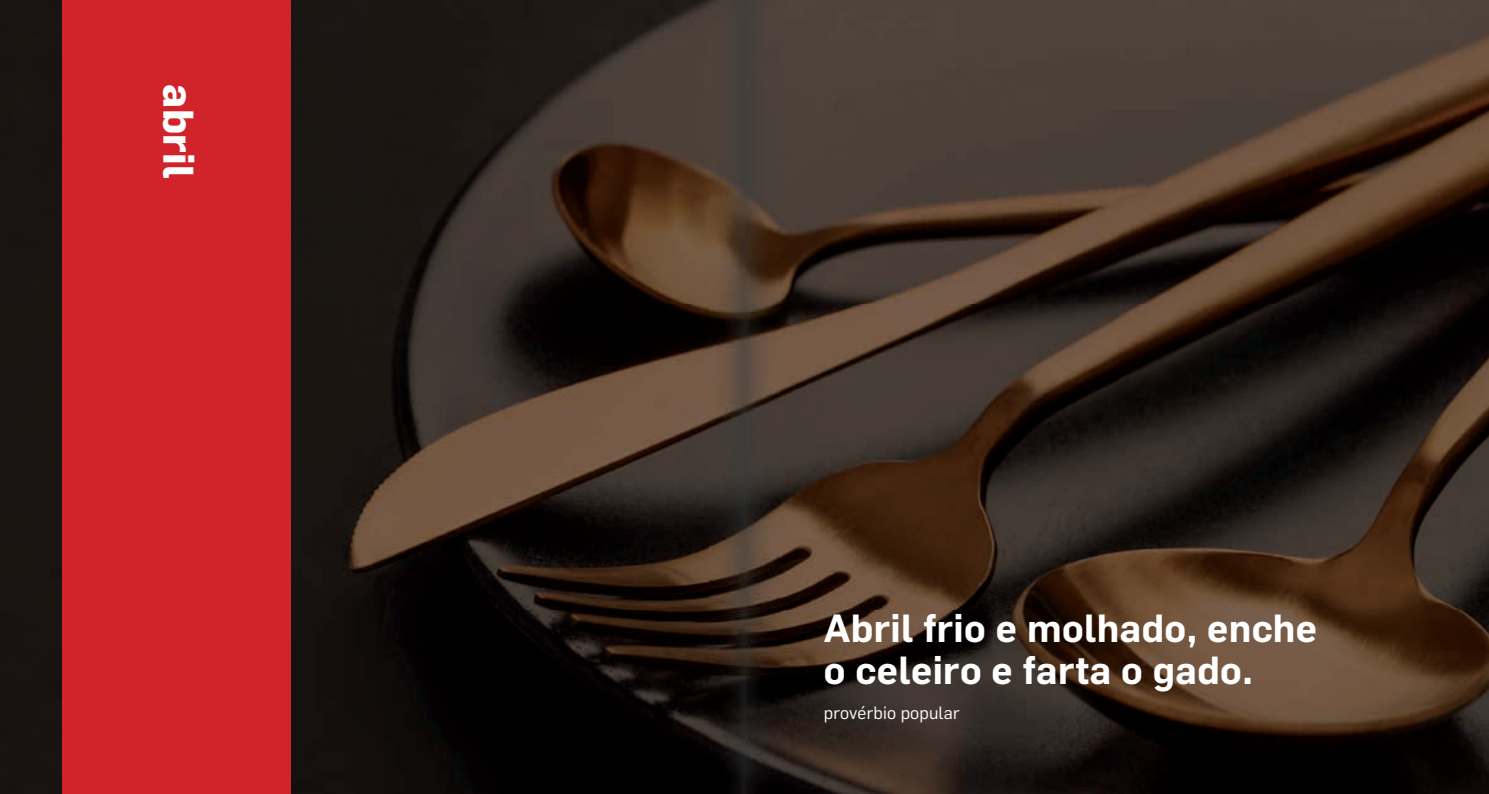
<style>
.page{position:relative;width:1489px;height:794px;background:#fff}
.page>*{position:absolute;margin:0;border:0;box-sizing:border-box;transform-origin:0 0}
.t1{font:700 42px "Flama";letter-spacing:.01em;color:#fff}
.t2{font:600 38.5px/42px "Flama";letter-spacing:.01em;color:#fff}
.t3{font:17.5px "Flama";letter-spacing:.01em;color:#fff}
</style>
<div class="page">
<img style="left:779px;top:0;width:709px;height:610px">
<img style="left:0;top:0;width:709px;height:610px">
<img style="left:0;top:610px;width:1488px;height:184px">
<img style="left:709px;top:0;width:70px;height:794px">
<div style="left:62px;top:0;width:228px;height:794px;background:#d1232a"></div>
<p class="t1" style="left:209px;top:84px;width:96px;rotate:90deg">abril</p>
<p class="t2" style="left:823px;top:604px;width:494px">Abril frio e molhado, enche o celeiro e farta o gado.</p>
<p class="t3" style="left:823px;top:701px;width:137px">provérbio popular</p>
</div>
